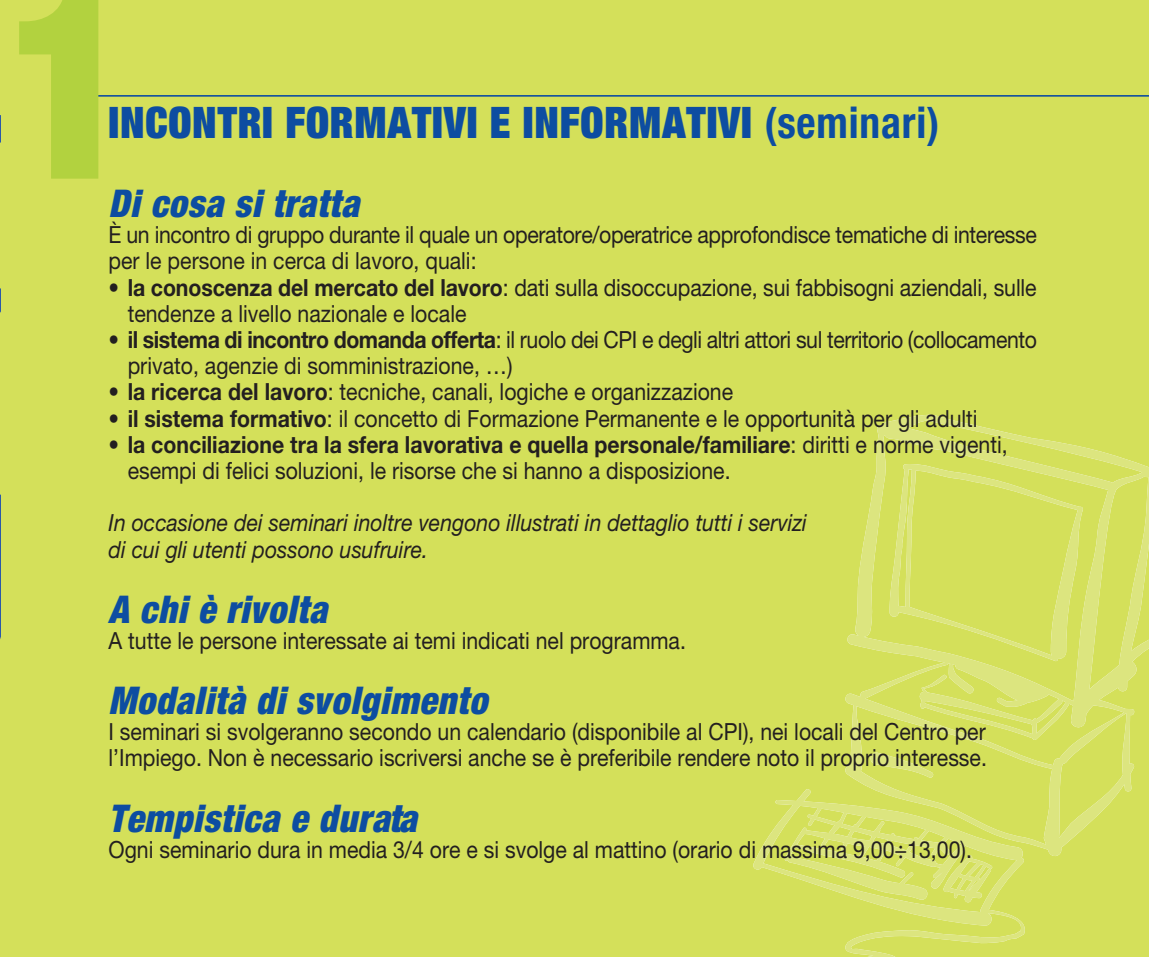
<style>
.page{position:relative;width:1149px;height:957px;background:#fff}
.page>*{position:absolute;margin:0;border:0;box-sizing:border-box;transform-origin:0 0}
.t1{font:900 condensed 43.43px "Helvetica Neue LT Std";letter-spacing:.02em;color:#0d4da1;scale:.95 1}
.t2{font:italic 900 condensed 38.25px "Helvetica Neue LT Std";letter-spacing:.02em;color:#0d4da1;scale:.95 1}
.t3{font:23.62px/26.1px "Helvetica Neue LT Std";color:#231f20;scale:.9 1}
.t4{font:23.62px/26.1px "Helvetica Neue LT Std";letter-spacing:-.02em;color:#231f20;scale:.9 1}
.t5{font:italic 23.62px/26.1px "Helvetica Neue LT Std";color:#231f20;scale:.9 1}
.s1{font-weight:700}
</style>
<div class="page">
<div style="left:0;top:0;width:1148px;height:957px;background:#d4e05a"></div>
<svg style="left:753px;top:789px;width:272px;height:168px"></svg>
<svg style="left:842px;top:415px;width:306px;height:444px"></svg>
<svg style="left:0;top:115px;width:1px;height:524px"></svg>
<hr style="left:64px;top:95px;width:1084px;height:2px;background:#0d4da1">
<svg style="left:19px;top:0;width:79px;height:179px"></svg>
<h1 class="t1" style="left:108px;top:106px;width:875px">INCONTRI FORMATIVI E INFORMATIVI <span class="s1">(seminari)</span></h1>
<h2 class="t2" style="left:108px;top:189px;width:265px">Di cosa si tratta</h2>
<p class="t3" style="left:108px;top:224px;width:1032px">È un incontro di gruppo durante il quale un operatore/operatrice approfondisce tematiche di interesse per le persone in cerca di lavoro, quali:</p>
<p class="t3" style="left:128px;top:276px;width:1011px;text-indent:-19px">• <span class="s1">la conoscenza del mercato del lavoro</span>: dati sulla disoccupazione, sui fabbisogni aziendali, sulle tendenze a livello nazionale e locale</p>
<p class="t4" style="left:128px;top:329px;width:1011px;text-indent:-19px">• <span class="s1">il sistema di incontro domanda offerta</span>: il ruolo dei CPI e degli altri attori sul territorio (collocamento privato, agenzie di somministrazione, …)</p>
<p class="t3" style="left:108px;top:381px;width:695px">• <span class="s1">la ricerca del lavoro</span>: tecniche, canali, logiche e organizzazione</p>
<p class="t3" style="left:108px;top:407px;width:966px">• <span class="s1">il sistema formativo</span>: il concetto di Formazione Permanente e le opportunità per gli adulti</p>
<p class="t3" style="left:128px;top:433px;width:979px;text-indent:-19px">• <span class="s1">la conciliazione tra la sfera lavorativa e quella personale/familiare</span>: diritti e norme vigenti, esempi di felici soluzioni, le risorse che si hanno a disposizione.</p>
<p class="t5" style="left:108px;top:512px;width:777px">In occasione dei seminari inoltre vengono illustrati in dettaglio tutti i servizi di cui gli utenti possono usufruire.</p>
<h2 class="t2" style="left:108px;top:595px;width:232px">A chi è rivolta</h2>
<p class="t3" style="left:108px;top:630px;width:643px">A tutte le persone interessate ai temi indicati nel programma.</p>
<h2 class="t2" style="left:108px;top:686px;width:400px">Modalità di svolgimento</h2>
<p class="t3" style="left:108px;top:721px;width:977px">I seminari si svolgeranno secondo un calendario (disponibile al CPI), nei locali del Centro per l’Impiego. Non è necessario iscriversi anche se è preferibile rendere noto il proprio interesse.</p>
<h2 class="t2" style="left:108px;top:804px;width:326px">Tempistica e durata</h2>
<p class="t3" style="left:108px;top:838px;width:960px">Ogni seminario dura in media 3/4 ore e si svolge al mattino (orario di massima 9,00÷13,00).</p>
</div>
